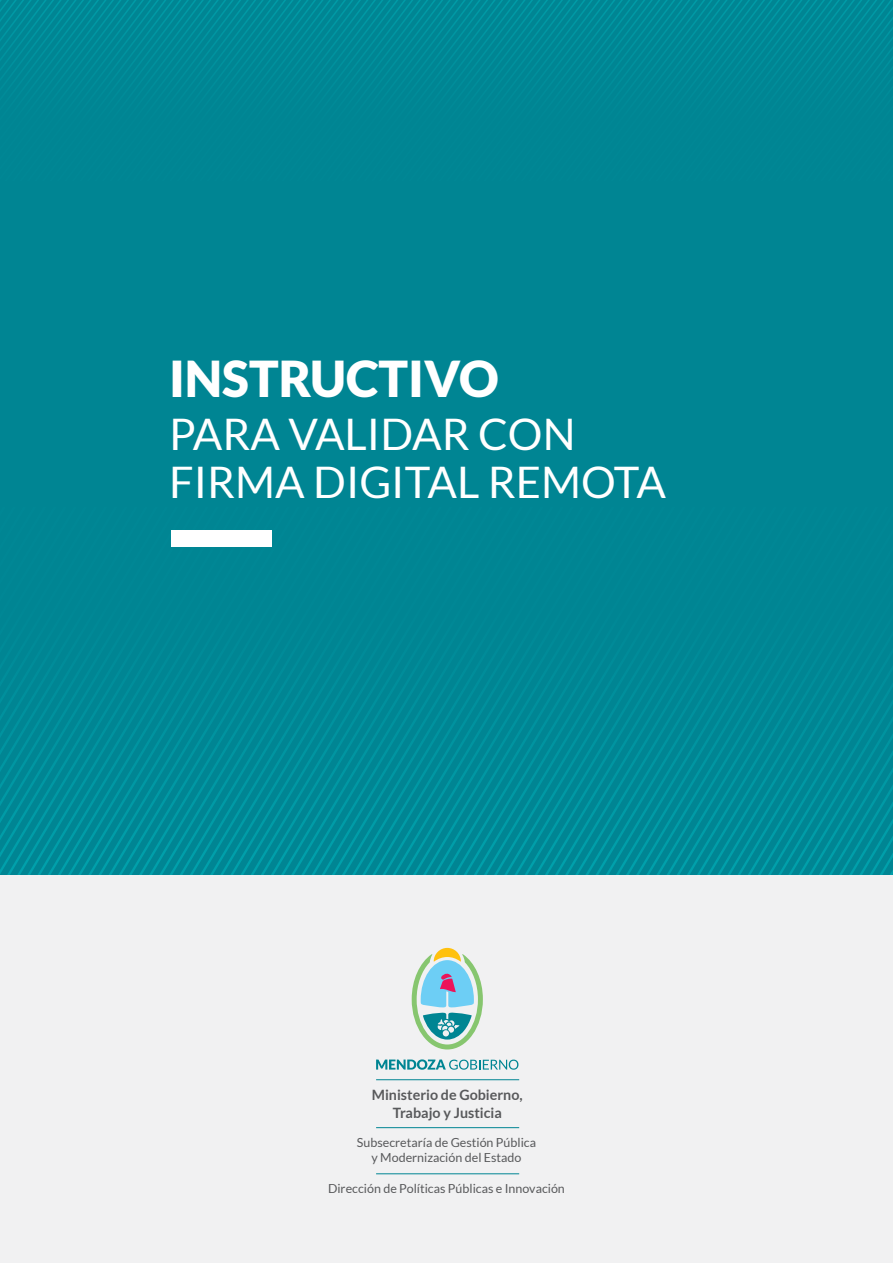
<style>
.page{position:relative;width:893px;height:1263px;background:#fff}
.page>*{position:absolute;margin:0;border:0;box-sizing:border-box;transform-origin:0 0}
.t1{font:900 49.5px "Lato";color:#fff}
.t2{font:43.5px/48px "Lato";color:#fff}
.t3{font:700 14.25px/17.1px "Lato";color:#58595b;text-align:center}
.t4{font:12.45px/15px "Lato";color:#58595b;text-align:center}
</style>
<div class="page">
<div style="left:0;top:0;width:893px;height:889px;background:#008593"></div>
<svg style="left:7px;top:696px;width:10px;height:180px"></svg>
<svg style="left:17px;top:696px;width:10px;height:180px"></svg>
<svg style="left:27px;top:696px;width:10px;height:180px"></svg>
<svg style="left:37px;top:696px;width:11px;height:180px"></svg>
<svg style="left:48px;top:696px;width:10px;height:180px"></svg>
<svg style="left:58px;top:696px;width:10px;height:180px"></svg>
<svg style="left:68px;top:696px;width:10px;height:180px"></svg>
<svg style="left:78px;top:696px;width:10px;height:180px"></svg>
<svg style="left:88px;top:696px;width:10px;height:180px"></svg>
<svg style="left:98px;top:696px;width:10px;height:180px"></svg>
<svg style="left:108px;top:696px;width:11px;height:180px"></svg>
<svg style="left:119px;top:696px;width:10px;height:180px"></svg>
<svg style="left:129px;top:696px;width:10px;height:180px"></svg>
<svg style="left:139px;top:696px;width:10px;height:180px"></svg>
<svg style="left:149px;top:696px;width:10px;height:180px"></svg>
<svg style="left:159px;top:696px;width:10px;height:180px"></svg>
<svg style="left:169px;top:530px;width:10px;height:346px"></svg>
<svg style="left:179px;top:530px;width:11px;height:346px"></svg>
<svg style="left:190px;top:530px;width:10px;height:346px"></svg>
<svg style="left:200px;top:530px;width:10px;height:346px"></svg>
<svg style="left:210px;top:530px;width:10px;height:346px"></svg>
<svg style="left:220px;top:530px;width:10px;height:346px"></svg>
<svg style="left:230px;top:530px;width:10px;height:346px"></svg>
<svg style="left:240px;top:530px;width:10px;height:346px"></svg>
<svg style="left:250px;top:530px;width:11px;height:346px"></svg>
<svg style="left:261px;top:530px;width:10px;height:346px"></svg>
<svg style="left:271px;top:530px;width:10px;height:346px"></svg>
<svg style="left:281px;top:696px;width:10px;height:180px"></svg>
<svg style="left:291px;top:696px;width:10px;height:180px"></svg>
<svg style="left:301px;top:696px;width:10px;height:180px"></svg>
<svg style="left:311px;top:696px;width:10px;height:180px"></svg>
<svg style="left:321px;top:696px;width:11px;height:180px"></svg>
<svg style="left:332px;top:696px;width:10px;height:180px"></svg>
<svg style="left:342px;top:696px;width:10px;height:180px"></svg>
<svg style="left:352px;top:696px;width:10px;height:180px"></svg>
<svg style="left:362px;top:696px;width:10px;height:180px"></svg>
<svg style="left:372px;top:696px;width:10px;height:180px"></svg>
<svg style="left:382px;top:696px;width:10px;height:180px"></svg>
<svg style="left:392px;top:696px;width:11px;height:180px"></svg>
<svg style="left:403px;top:696px;width:10px;height:180px"></svg>
<svg style="left:413px;top:696px;width:10px;height:180px"></svg>
<svg style="left:423px;top:696px;width:10px;height:180px"></svg>
<svg style="left:433px;top:696px;width:10px;height:180px"></svg>
<svg style="left:443px;top:696px;width:10px;height:180px"></svg>
<svg style="left:453px;top:696px;width:10px;height:180px"></svg>
<svg style="left:463px;top:696px;width:11px;height:180px"></svg>
<svg style="left:474px;top:696px;width:10px;height:180px"></svg>
<svg style="left:484px;top:696px;width:10px;height:180px"></svg>
<svg style="left:494px;top:696px;width:10px;height:180px"></svg>
<svg style="left:504px;top:696px;width:10px;height:180px"></svg>
<svg style="left:514px;top:696px;width:10px;height:180px"></svg>
<svg style="left:524px;top:696px;width:10px;height:180px"></svg>
<svg style="left:534px;top:696px;width:11px;height:180px"></svg>
<svg style="left:545px;top:696px;width:10px;height:180px"></svg>
<svg style="left:555px;top:696px;width:10px;height:180px"></svg>
<svg style="left:565px;top:696px;width:10px;height:180px"></svg>
<svg style="left:575px;top:696px;width:10px;height:180px"></svg>
<svg style="left:585px;top:696px;width:10px;height:180px"></svg>
<svg style="left:595px;top:696px;width:10px;height:180px"></svg>
<svg style="left:605px;top:696px;width:11px;height:180px"></svg>
<svg style="left:616px;top:696px;width:10px;height:180px"></svg>
<svg style="left:626px;top:696px;width:10px;height:180px"></svg>
<svg style="left:636px;top:696px;width:10px;height:180px"></svg>
<svg style="left:646px;top:696px;width:10px;height:180px"></svg>
<svg style="left:656px;top:696px;width:10px;height:180px"></svg>
<svg style="left:666px;top:696px;width:10px;height:180px"></svg>
<svg style="left:676px;top:696px;width:11px;height:180px"></svg>
<svg style="left:687px;top:696px;width:10px;height:180px"></svg>
<svg style="left:697px;top:696px;width:10px;height:180px"></svg>
<svg style="left:707px;top:696px;width:10px;height:180px"></svg>
<svg style="left:717px;top:696px;width:10px;height:180px"></svg>
<svg style="left:727px;top:696px;width:10px;height:180px"></svg>
<svg style="left:737px;top:696px;width:10px;height:180px"></svg>
<svg style="left:747px;top:696px;width:11px;height:180px"></svg>
<svg style="left:758px;top:696px;width:10px;height:180px"></svg>
<svg style="left:768px;top:696px;width:10px;height:180px"></svg>
<svg style="left:778px;top:696px;width:115px;height:180px"></svg>
<svg style="left:0;top:0;width:893px;height:72px"></svg>
<div style="left:0;top:876px;width:893px;height:387px;background:#f1f1f2"></div>
<hr style="left:376px;top:1079px;width:143px;height:1px;background:#008593">
<hr style="left:376px;top:1127px;width:143px;height:1px;background:#008593">
<svg style="left:376px;top:1059px;width:142px;height:11px"></svg>
<svg style="left:412px;top:948px;width:71px;height:101px"></svg>
<hr style="left:376px;top:1173px;width:143px;height:1px;background:#008593">
<div style="left:171px;top:531px;width:101px;height:16px;background:#fff"></div>
<h1 class="t1" style="left:169px;top:350px;width:331px">INSTRUCTIVO</h1>
<h2 class="t2" style="left:169px;top:410px;width:498px">PARA VALIDAR CON<br>FIRMA DIGITAL REMOTA</h2>
<p class="t3" style="left:372px;top:1086px;width:152px">Ministerio de Gobierno,<br>Trabajo y Justicia</p>
<p class="t4" style="left:357px;top:1135px;width:181px">Subsecretaría de Gestión Pública y Modernización del Estado</p>
<p class="t4" style="left:328px;top:1181px;width:238px">Dirección de Políticas Públicas e Innovación</p>
</div>
